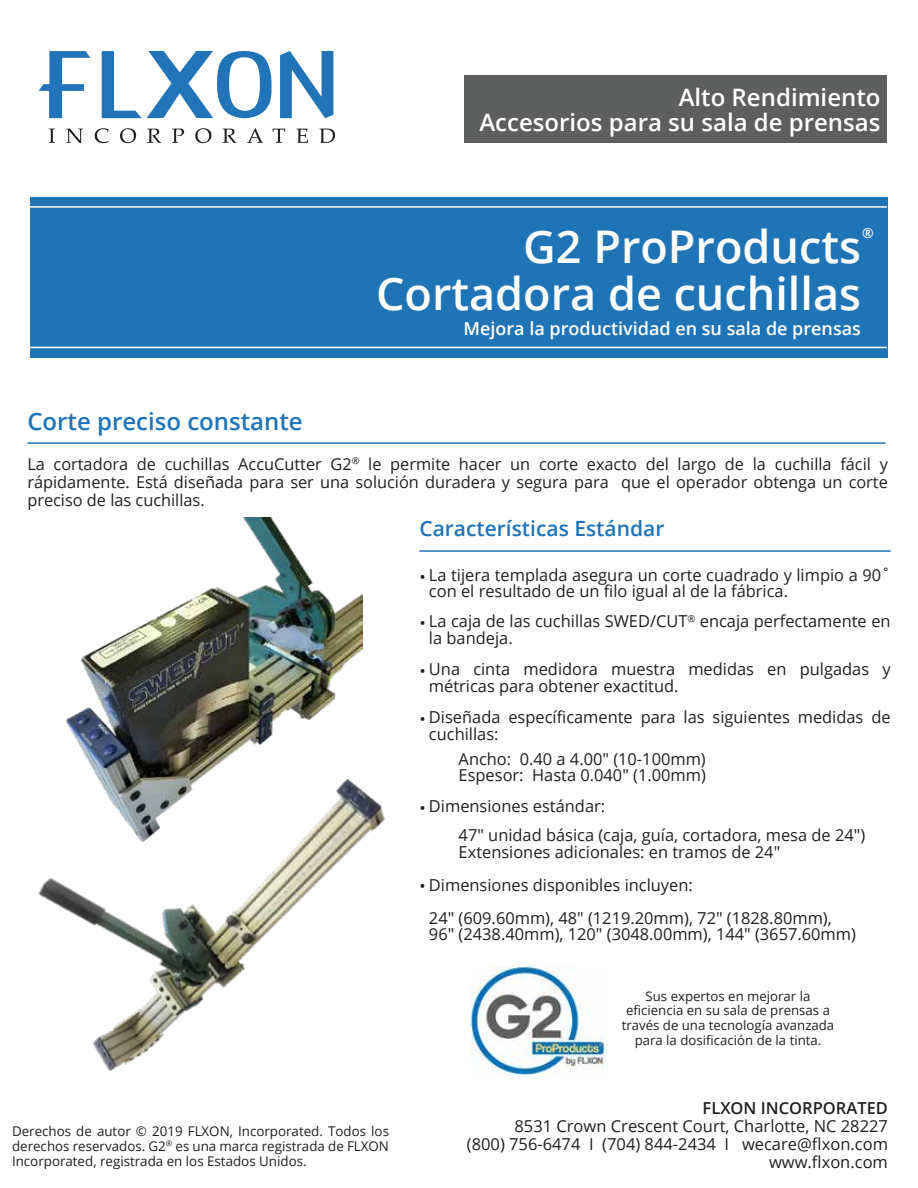
<style>
.page{position:relative;width:918px;height:1188px;background:#fff}
.page>*{position:absolute;margin:0;border:0;box-sizing:border-box;transform-origin:0 0}
.t1{font:600 45px/46.5px "Open Sans";color:#fff;text-align:right}
.t2{font:600 24px/25.5px "Open Sans";color:#fff;text-align:right}
.t3{font:600 24px "Open Sans";color:#2074b8}
.t4{font:600 21px "Open Sans";color:#2074b8}
.t5{font:600 18px "Open Sans";color:#fff}
.t6{font:16.5px/18px "Open Sans";color:#231f20}
.t7{font:600 16.5px "Open Sans";color:#231f20}
.t8{font:16.35px/18px "Open Sans";color:#231f20;text-align:justify}
.t9{font:600 13.95px "Open Sans";color:#fff}
.t10{font:13.35px/15px "Open Sans";color:#231f20;text-align:justify}
.t11{font:13.2px/14.5px "Open Sans";color:#231f20;text-align:center}
</style>
<div class="page">
<div style="left:464px;top:75px;width:423px;height:68px;background:#5d5e5e"></div>
<div style="left:30px;top:197px;width:858px;height:160px;background:#1f74b5"></div>
<hr style="left:30px;top:206px;width:857px;height:2px;background:#fff">
<hr style="left:30px;top:347px;width:857px;height:1px;background:#fff">
<svg style="left:280px;top:51px;width:53px;height:67px"></svg>
<svg style="left:102px;top:51px;width:170px;height:68px"></svg>
<svg style="left:39px;top:51px;width:51px;height:67px"></svg>
<svg style="left:95px;top:128px;width:14px;height:16px"></svg>
<svg style="left:120px;top:128px;width:16px;height:16px"></svg>
<svg style="left:195px;top:128px;width:17px;height:16px"></svg>
<svg style="left:273px;top:129px;width:12px;height:14px"></svg>
<svg style="left:48px;top:129px;width:7px;height:14px"></svg>
<svg style="left:66px;top:129px;width:17px;height:14px"></svg>
<svg style="left:147px;top:128px;width:14px;height:15px"></svg>
<svg style="left:172px;top:128px;width:12px;height:15px"></svg>
<svg style="left:222px;top:128px;width:15px;height:15px"></svg>
<svg style="left:296px;top:129px;width:12px;height:14px"></svg>
<svg style="left:319px;top:129px;width:17px;height:14px"></svg>
<svg style="left:247px;top:128px;width:16px;height:15px"></svg>
<hr style="left:27px;top:442px;width:858px;height:2px;background:#1f74b5">
<hr style="left:419px;top:550px;width:472px;height:2px;background:#2074b8">
<img style="left:66px;top:518px;width:297px;height:226px">
<img style="left:38px;top:744px;width:347px;height:327px">
<img style="left:470px;top:966px;width:137px;height:109px">
<h2 class="t2" style="left:479px;top:84px;width:403px">Alto Rendimiento<br>Accesorios para su sala de prensas</h2>
<h2 class="t3" style="left:27px;top:404px;width:277px">Corte preciso constante</h2>
<p class="t9" style="left:862px;top:224px;width:13px">®</p>
<h1 class="t1" style="left:376px;top:223px;width:486px">G2 ProProducts<br>Cortadora de cuchillas</h1>
<p class="t5" style="left:463px;top:316px;width:399px">Mejora la productividad en su sala de prensas</p>
<p class="t8" style="left:27px;top:455px;width:862px">La cortadora de cuchillas AccuCutter G2<sup>®</sup> le permite hacer un corte exacto del largo de la cuchilla fácil y rápidamente. Está diseñada para ser una solución duradera y segura para que el operador obtenga un corte preciso de las cuchillas.</p>
<p class="t4" style="left:419px;top:514px;width:247px">Características Estándar</p>
<p class="t6" style="left:419px;top:566px;width:473px">• La tijera templada asegura un corte cuadrado y limpio a 90˚</p>
<p class="t6" style="left:419px;top:612px;width:473px">• La caja de las cuchillas SWED/CUT<sup>®</sup> encaja perfectamente en</p>
<p class="t6" style="left:429px;top:582px;width:361px">con el resultado de un filo igual al de la fábrica.</p>
<p class="t6" style="left:429px;top:629px;width:85px">la bandeja.</p>
<p class="t6" style="left:429px;top:661px;width:463px;line-height:16.5px;text-indent:-10px">• Una cinta medidora muestra medidas en pulgadas y métricas para obtener exactitud.</p>
<p class="t6" style="left:459px;top:721px;width:249px;line-height:24.6px;text-indent:-30px">cuchillas:<br>Ancho: 0.40 a 4.00" (10-100mm)</p>
<p class="t6" style="left:459px;top:766px;width:249px">Espesor: Hasta 0.040" (1.00mm)</p>
<p class="t6" style="left:419px;top:708px;width:473px">• Diseñada específicamente para las siguientes medidas de</p>
<p class="t6" style="left:419px;top:797px;width:187px">• Dimensiones estándar:</p>
<p class="t6" style="left:459px;top:826px;width:408px;line-height:16.5px">47" unidad básica (caja, guía, cortadora, mesa de 24")<br>Extensiones adicionales: en tramos de 24"</p>
<p class="t6" style="left:429px;top:868px;width:404px;line-height:33px;text-indent:-10px">• Dimensiones disponibles incluyen:<br>24" (609.60mm), 48" (1219.20mm), 72" (1828.80mm),</p>
<p class="t6" style="left:429px;top:925px;width:429px">96" (2438.40mm), 120" (3048.00mm), 144" (3657.60mm)</p>
<p class="t10" style="left:12px;top:1123px;width:379px">Derechos de autor © 2019 FLXON, Incorporated. Todos los derechos reservados. G2<sup>®</sup> es una marca registrada de FLXON Incorporated, registrada en los Estados Unidos.</p>
<p class="t11" style="left:622px;top:988px;width:214px">Sus expertos en mejorar la eficiencia en su sala de prensas a través de una tecnología avanzada para la dosificación de la tinta.</p>
<p class="t7" style="left:703px;top:1097px;width:187px">FLXON INCORPORATED</p>
<p class="t6" style="left:467px;top:1117px;width:423px;text-align:right">8531 Crown Crescent Court, Charlotte, NC 28227<br>(800) 756-6474 I (704) 844-2434 I wecare@flxon.com www.flxon.com</p>
</div>
